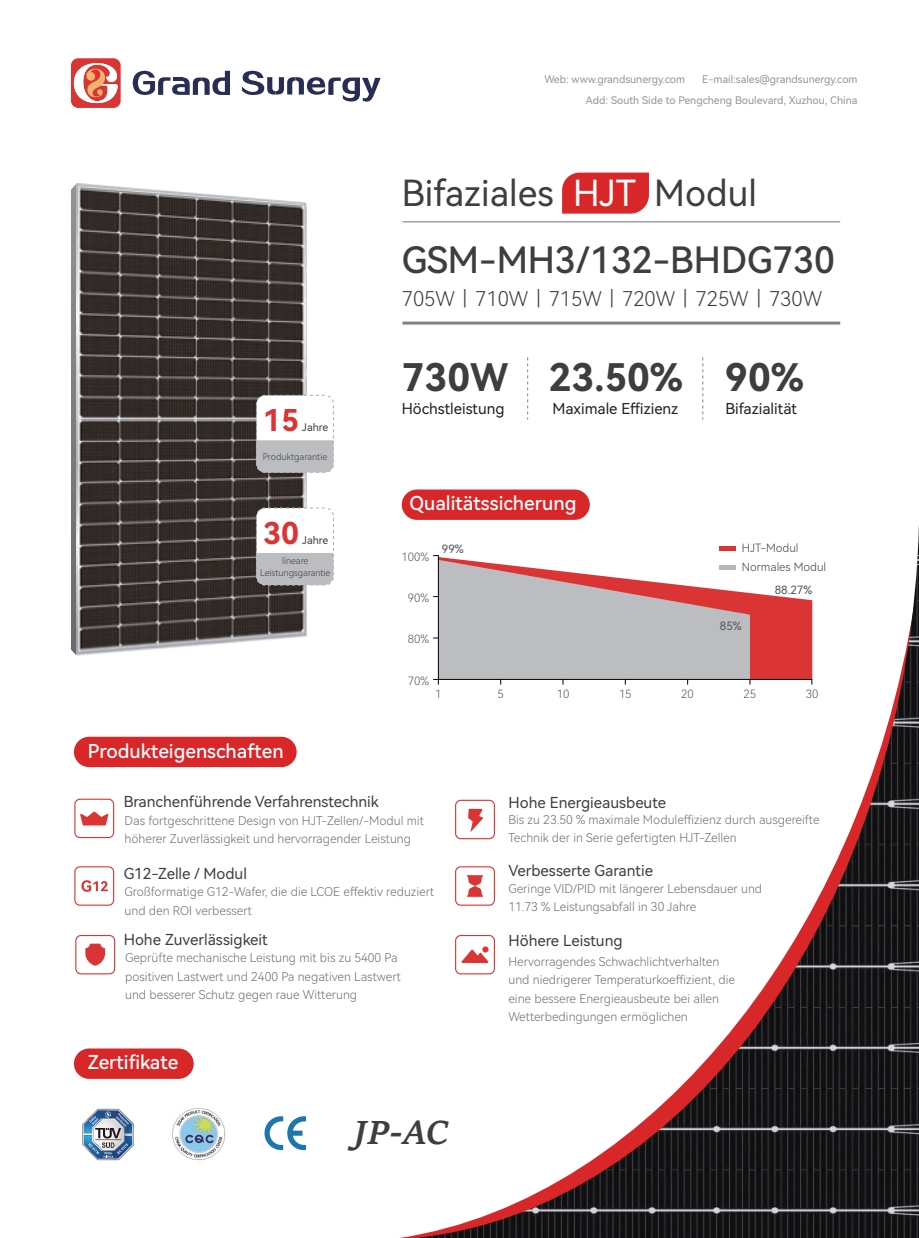
<style>
.page{position:relative;width:919px;height:1238px;background:#fff}
.page>*{position:absolute;margin:0;border:0;box-sizing:border-box;transform-origin:0 0}
.t1{font:37.95px "Harmony OS Sans SC Bold";color:#3e3e3f}
.t2{font:36.3px "Harmony OS Sans SC Medium";color:#3e3e3f}
.t3{font:36px "Harmony OS Sans SC";color:#3e3e3f}
.t4{font:italic 35.85px "Sitka Text";color:#3e3e3f}
.t5{font:30px "Harmony OS Sans SC Bold";color:#da3534}
.t6{font:20.25px "Harmony OS Sans SC Light";color:#3e3e3f}
.t7{font:19.2px "Harmony OS Sans SC Medium";color:#fff}
.t8{font:15.15px "Harmony OS Sans SC";color:#3e3e3f}
.t9{font:15px "Harmony OS Sans SC";color:#231f20}
.t10{font:12.15px/18.1px "Harmony OS Sans SC Light";color:#6c6d70}
.t11{font:11.4px "Harmony OS Sans SC Light";color:#57585a}
.t12{font:11.4px/18.1px "Harmony OS Sans SC Light";color:#3e3e3f}
.t13{font:11.4px "Harmony OS Sans SC";color:#57585a}
.t14{font:10.5px/21px "Harmony OS Sans SC";color:#939598;text-align:right}
.t15{font:10.5px "Harmony OS Sans SC";color:#3e3e3f}
.t16{font:9px/12px "Harmony OS Sans SC Light";letter-spacing:-.01em;color:#3e3e3f;text-align:center}
.s1{color:#fff}
</style>
<div class="page">
<img style="left:172px;top:1108px;width:54px;height:52px">
<svg style="left:71px;top:183px;width:6px;height:472px;background:#8b8b8e"></svg>
<img style="left:77px;top:183px;width:230px;height:472px">
<svg style="left:562px;top:172px;width:87px;height:42px;background:#db3335"></svg>
<svg style="left:133px;top:71px;width:97px;height:24px"></svg>
<svg style="left:242px;top:71px;width:138px;height:31px"></svg>
<svg style="left:71px;top:58px;width:50px;height:50px"></svg>
<div style="left:402px;top:489px;width:187px;height:31px;background:#d92628;border-radius:15px"></div>
<div style="left:74px;top:736px;width:222px;height:31px;background:#d92628;border-radius:15px"></div>
<div style="left:74px;top:1048px;width:120px;height:30px;background:#d92628;border-radius:15px"></div>
<div style="left:75px;top:934px;width:40px;height:40px;border:1px solid #da3534;border-radius:5px"></div>
<svg style="left:85px;top:943px;width:20px;height:22px"></svg>
<div style="left:74px;top:866px;width:40px;height:39px;border:1px solid #da3534;border-radius:5px"></div>
<div style="left:74px;top:798px;width:40px;height:40px;border:1px solid #da3534;border-radius:5px"></div>
<svg style="left:80px;top:811px;width:28px;height:14px"></svg>
<hr style="left:402px;top:221px;width:438px;height:1px;background:#808285">
<hr style="left:402px;top:321px;width:438px;height:3px;background:#808285">
<div style="left:256px;top:508px;width:77px;height:77px;background:#fff;border-radius:8px"></div>
<div style="left:256px;top:507px;width:78px;height:78px;border:1px dashed #b2b6bb;border-radius:8px"></div>
<div style="left:256px;top:395px;width:77px;height:77px;background:#fff;border-radius:8px"></div>
<div style="left:256px;top:395px;width:78px;height:78px;border:1px dashed #b2b6bb;border-radius:8px"></div>
<div style="left:256px;top:440px;width:77px;height:32px;background:#bcbdc0"></div>
<div style="left:256px;top:553px;width:77px;height:32px;background:#bcbdc0"></div>
<svg style="left:527px;top:357px;width:1px;height:62px"></svg>
<svg style="left:702px;top:357px;width:1px;height:62px"></svg>
<img style="left:415px;top:546px;width:503px;height:691px">
<svg style="left:83px;top:1108px;width:51px;height:52px"></svg>
<svg style="left:264px;top:1116px;width:42px;height:34px"></svg>
<svg style="left:81px;top:880px;width:27px;height:11px"></svg>
<p class="t14" style="left:586px;top:68px;width:273px">E-mail:sales@grandsunergy.com<br>Add: South Side to Pengcheng Boulevard, Xuzhou, China</p>
<p class="t14" style="left:544px;top:68px;width:142px">Web: www.grandsunergy.com</p>
<h3 class="t3" style="left:402px;top:168px;width:356px">Bifaziales <span class="s1">HJT</span> Modul</h3>
<h2 class="t2" style="left:402px;top:235px;width:434px">GSM-MH3/132-BHDG730</h2>
<h3 class="t6" style="left:402px;top:285px;width:422px">705W丨710W丨715W丨720W丨725W丨730W</h3>
<h3 class="t5" style="left:263px;top:399px;width:38px">15</h3>
<p class="t15" style="left:302px;top:419px;width:27px">Jahre</p>
<p class="t16" style="left:263px;top:450px;width:66px">Produktgarantie</p>
<h3 class="t5" style="left:263px;top:512px;width:38px">30</h3>
<p class="t15" style="left:302px;top:532px;width:27px">Jahre</p>
<p class="t16" style="left:260px;top:554px;width:72px">lineare<br>Leistungsgarantie</p>
<h1 class="t1" style="left:402px;top:351px;width:403px">730W 23.50% 90%</h1>
<p class="t9" style="left:402px;top:397px;width:104px">Höchstleistung</p>
<p class="t9" style="left:552px;top:397px;width:127px">Maximale Effizienz</p>
<p class="t9" style="left:725px;top:397px;width:73px">Bifazialität</p>
<h3 class="t7" style="left:409px;top:489px;width:169px">Qualitätssicherung</h3>
<p class="t11" style="left:401px;top:548px;width:29px">100%</p>
<p class="t11" style="left:408px;top:589px;width:23px">90%</p>
<p class="t11" style="left:408px;top:631px;width:23px">80%</p>
<p class="t11" style="left:408px;top:672px;width:23px">70%</p>
<p class="t13" style="left:442px;top:541px;width:23px">99%</p>
<p class="t12" style="left:741px;top:539px;width:86px">HJT-Modul<br>Normales Modul</p>
<p class="t13" style="left:719px;top:618px;width:23px">85%</p>
<p class="t13" style="left:774px;top:582px;width:39px">88.27%</p>
<p class="t11" style="left:435px;top:686px;width:8px">1</p>
<p class="t11" style="left:497px;top:686px;width:8px">5</p>
<p class="t11" style="left:556px;top:686px;width:14px">10</p>
<p class="t11" style="left:619px;top:686px;width:14px">15</p>
<p class="t11" style="left:681px;top:686px;width:14px">20</p>
<p class="t11" style="left:743px;top:686px;width:14px">25</p>
<p class="t11" style="left:805px;top:686px;width:14px">30</p>
<h3 class="t7" style="left:88px;top:737px;width:197px">Produkteigenschaften</h3>
<p class="t8" style="left:124px;top:791px;width:256px">Branchenführende Verfahrenstechnik</p>
<p class="t10" style="left:125px;top:811px;width:301px">Das fortgeschrittene Design von HJT-Zellen/-Modul mit höherer Zuverlässigkeit und hervorragender Leistung</p>
<p class="t8" style="left:124px;top:863px;width:125px">G12-Zelle / Modul</p>
<p class="t10" style="left:125px;top:882px;width:311px">Großformatige G12-Wafer, die die LCOE effektiv reduziert und den ROI verbessert</p>
<p class="t8" style="left:124px;top:929px;width:146px">Hohe Zuverlässigkeit</p>
<p class="t10" style="left:125px;top:948px;width:277px">Geprüfte mechanische Leistung mit bis zu 5400 Pa positiven Lastwert und 2400 Pa negativen Lastwert und besserer Schutz gegen raue Witterung</p>
<h3 class="t7" style="left:88px;top:1049px;width:92px">Zertifikate</h3>
<h3 class="t4" style="left:353px;top:1105px;width:97px">JP-AC</h3>
<p class="t8" style="left:508px;top:791px;width:159px">Hohe Energieausbeute</p>
<p class="t10" style="left:508px;top:810px;width:312px">Bis zu 23.50 % maximale Moduleffizienz durch ausgereifte<br>Technik der in Serie gefertigten HJT-Zellen</p>
<p class="t8" style="left:508px;top:859px;width:146px">Verbesserte Garantie</p>
<p class="t10" style="left:508px;top:879px;width:255px">Geringe VID/PID mit längerer Lebensdauer und<br>11.73 % Leistungsabfall in 30 Jahre</p>
<p class="t8" style="left:508px;top:930px;width:116px">Höhere Leistung</p>
<p class="t10" style="left:508px;top:952px;width:228px">Hervorragendes Schwachlichtverhalten und niedrigerer Temperaturkoeffizient, die eine bessere Energieausbeute bei allen Wetterbedingungen ermöglichen</p>
</div>
